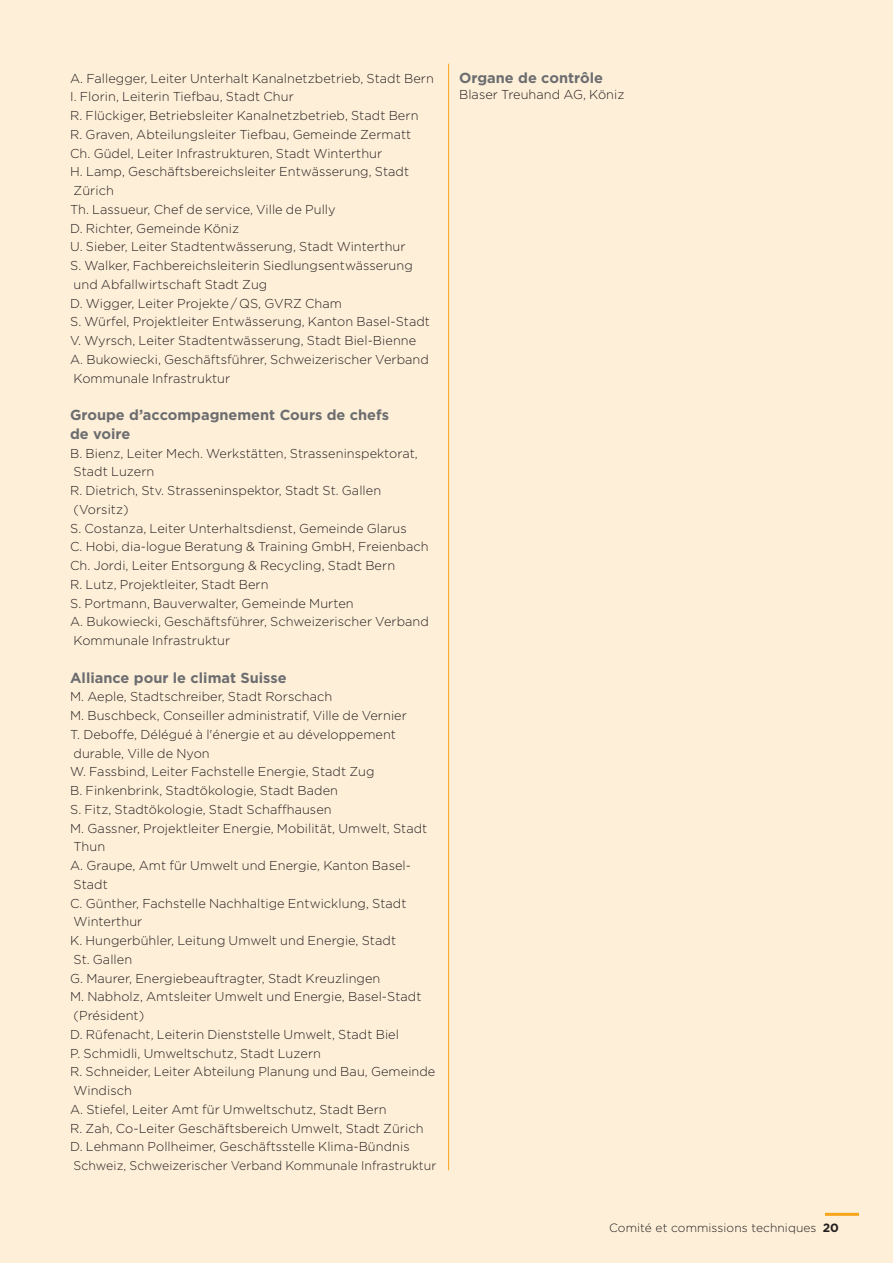
<style>
.page{position:relative;width:893px;height:1263px;background:#feefd8}
.page>*{position:absolute;margin:0;border:0;box-sizing:border-box;transform-origin:0 0}
.t1{font:700 14.55px/18.8px "Gotham";color:#6c6d70}
.t2{font:300 12.9px/18.8px "Gotham";letter-spacing:.005em;color:#231f20}
.t3{font:300 12.6px "Gotham";letter-spacing:.005em;color:#231f20}
.t4{font:300 12px "Gotham";letter-spacing:.005em;color:#231f20}
.s1{font-weight:700}
</style>
<div class="page">
<hr style="left:825px;top:1213px;width:34px;height:3px;background:#f9a51b">
<hr style="left:448px;top:64px;width:1px;height:1106px;background:#f9a51b">
<p class="t2" style="left:70px;top:68px;width:365px">A. Fallegger, Leiter Unterhalt Kanalnetzbetrieb, Stadt Bern I. Florin, Leiterin Tiefbau, Stadt Chur<br>R. Flückiger, Betriebsleiter Kanalnetzbetrieb, Stadt Bern R. Graven, Abteilungsleiter Tiefbau, Gemeinde Zermatt Ch. Güdel, Leiter Infrastrukturen, Stadt Winterthur<br>H. Lamp, Geschäftsbereichsleiter Entwässerung, Stadt Zürich<br>Th. Lassueur, Chef de service, Ville de Pully<br>D. Richter, Gemeinde Köniz<br>U. Sieber, Leiter Stadtentwässerung, Stadt Winterthur<br>S. Walker, Fachbereichsleiterin Siedlungsentwässerung und Abfallwirtschaft Stadt Zug<br>D. Wigger, Leiter Projekte / QS, GVRZ Cham<br>S. Würfel, Projektleiter Entwässerung, Kanton Basel-Stadt V. Wyrsch, Leiter Stadtentwässerung, Stadt Biel-Bienne<br>A. Bukowiecki, Geschäftsführer, Schweizerischer Verband Kommunale Infrastruktur</p>
<p class="t1" style="left:70px;top:405px;width:320px">Groupe d’accompagnement Cours de chefs de voire</p>
<p class="t2" style="left:70px;top:443px;width:360px">B. Bienz, Leiter Mech. Werkstätten, Strasseninspektorat, Stadt Luzern<br>R. Dietrich, Stv. Strasseninspektor, Stadt St. Gallen (Vorsitz)<br>S. Costanza, Leiter Unterhaltsdienst, Gemeinde Glarus<br>C. Hobi, dia-logue Beratung &amp; Training GmbH, Freienbach Ch. Jordi, Leiter Entsorgung &amp; Recycling, Stadt Bern<br>R. Lutz, Projektleiter, Stadt Bern<br>S. Portmann, Bauverwalter, Gemeinde Murten<br>A. Bukowiecki, Geschäftsführer, Schweizerischer Verband Kommunale Infrastruktur</p>
<p class="t1" style="left:70px;top:668px;width:218px">Alliance pour le climat Suisse</p>
<p class="t2" style="left:70px;top:687px;width:367px">M. Aeple, Stadtschreiber, Stadt Rorschach<br>M. Buschbeck, Conseiller administratif, Ville de Vernier<br>T. Deboffe, Délégué à l'énergie et au développement durable, Ville de Nyon<br>W. Fassbind, Leiter Fachstelle Energie, Stadt Zug<br>B. Finkenbrink, Stadtökologie, Stadt Baden<br>S. Fitz, Stadtökologie, Stadt Schaffhausen<br>M. Gassner, Projektleiter Energie, Mobilität, Umwelt, Stadt Thun<br>A. Graupe, Amt für Umwelt und Energie, Kanton Basel-Stadt<br>C. Günther, Fachstelle Nachhaltige Entwicklung, Stadt Winterthur<br>K. Hungerbühler, Leitung Umwelt und Energie, Stadt<br>St. Gallen<br>G. Maurer, Energiebeauftragter, Stadt Kreuzlingen<br>M. Nabholz, Amtsleiter Umwelt und Energie, Basel-Stadt (Président)<br>D. Rüfenacht, Leiterin Dienststelle Umwelt, Stadt Biel<br>P. Schmidli, Umweltschutz, Stadt Luzern<br>R. Schneider, Leiter Abteilung Planung und Bau, Gemeinde Windisch<br>A. Stiefel, Leiter Amt für Umweltschutz, Stadt Bern<br>R. Zah, Co-Leiter Geschäftsbereich Umwelt, Stadt Zürich D. Lehmann Pollheimer, Geschäftsstelle Klima-Bündnis</p>
<p class="t3" style="left:74px;top:1158px;width:364px">Schweiz, Schweizerischer Verband Kommunale Infrastruktur</p>
<p class="t1" style="left:459px;top:68px;width:145px">Organe de contrôle</p>
<p class="t2" style="left:459px;top:85px;width:167px">Blaser Treuhand AG, Köniz</p>
<p class="t4" style="left:609px;top:1220px;width:209px">Comité et commissions techniques</p>
<p class="t4" style="left:735px;top:1220px;width:107px">Bundespolitik <span class="s1">2020</span></p>
</div>
